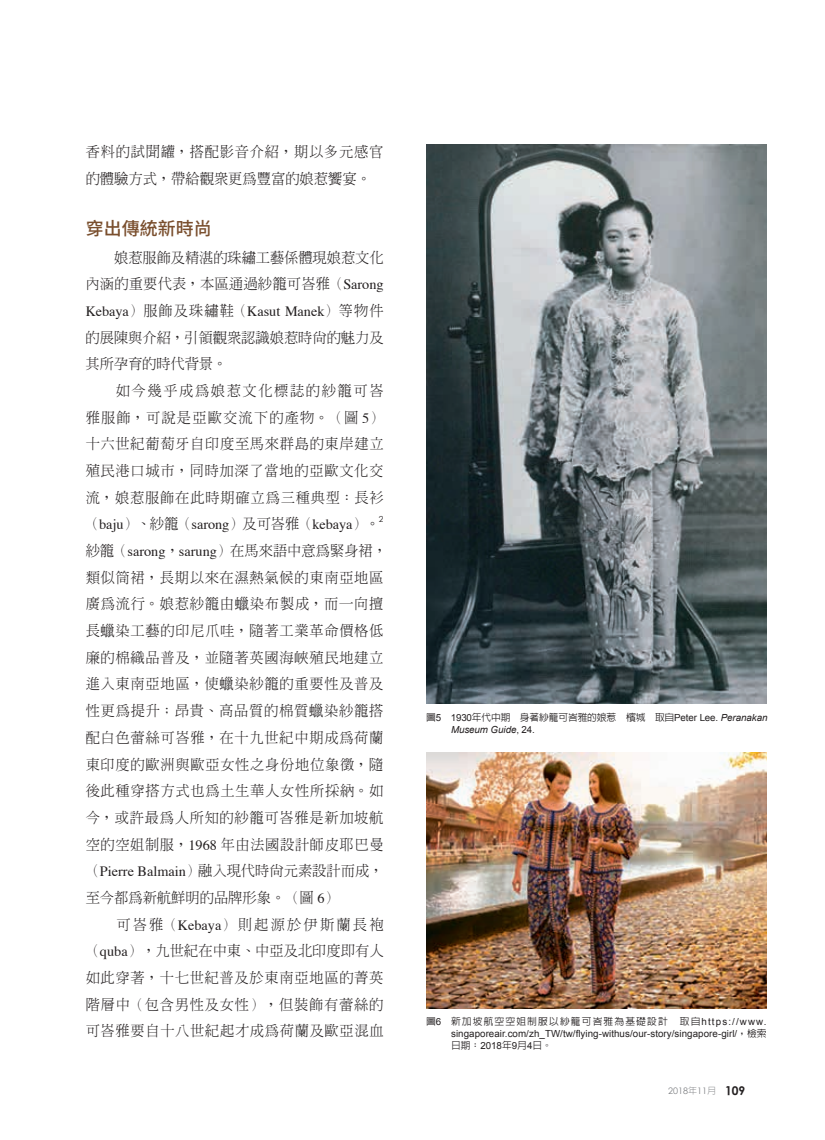
<style>
.page{position:relative;width:825px;height:1140px;background:#fff}
.page>*{position:absolute;margin:0;border:0;box-sizing:border-box;transform-origin:0 0}
.t1{font:500 18px "Noto Sans CJ Ktc";color:#7a4f2e}
.t2{font:300 14.25px/26.7px "AR Ming B5";letter-spacing:.05em;color:#231f20}
.t3{font:14.25px "Times";letter-spacing:-.005em;color:#231f20}
.t4{font:300 14.25px/26.7px "AR Ming B5";letter-spacing:-.005em;color:#231f20}
.t5{font:300 14.25px/26.7px "AR Ming B5";color:#231f20}
.t6{font:9.75px "Arial";letter-spacing:.005em;color:#231f20}
.t7{font:500 9.75px "AR Hei B5";letter-spacing:.115em;color:#231f20}
.t8{font:500 9.75px "AR Hei B5";letter-spacing:-.015em;color:#231f20}
.t9{font:italic 9.75px "Arial";letter-spacing:-.005em;color:#231f20}
.t10{font:9px "Century Gothic";color:#808285}
.t11{font:8.25px "Century Gothic";color:#231f20}
.s1{font-family:"Times";font-weight:400}
.s2{font-family:"AR Ming B5";font-weight:300}
.s3{font-family:"Arial";font-weight:400}
.s4{font-family:"Arial";font-weight:400;font-style:italic}
.s5{font-style:normal}
.s6{font-family:"AR Hei B5";font-weight:500}
.s7{font-family:"AR Hei B5";font-weight:300}
.s8{font-weight:700;font-size:12px;color:#231f20}
</style>
<div class="page">
<img style="left:426px;top:144px;width:340px;height:559px">
<img style="left:426px;top:752px;width:340px;height:256px">
<p class="t5" style="left:86px;top:138px;width:299px">香料的試聞罐，搭配影音介紹，期以多元感官的體驗方式，帶給觀眾更為豐富的娘惹饗宴。</p>
<p class="t1" style="left:86px;top:218px;width:127px">穿出傳統新時尚</p>
<p class="t4" style="left:85px;top:244px;width:299px">　　娘惹服飾及精湛的珠繡工藝係體現娘惹文化內涵的重要代表，本區通過紗籠可峇雅（<span class="s1">Sarong</span></p>
<p class="t3" style="left:86px;top:298px;width:299px">Kebaya<span class="s2">）服飾及珠繡鞋（</span>Kasut Manek<span class="s2">）等物件</span></p>
<p class="t2" style="left:86px;top:324px;width:299px">的展陳與介紹，引領觀眾認識娘惹時尚的魅力及其所孕育的時代背景。<br>　　如今幾乎成為娘惹文化標誌的紗籠可峇雅服飾，可說是亞歐交流下的產物。（圖 <span class="s1">5</span>）十六世紀葡萄牙自印度至馬來群島的東岸建立殖民港口城市，同時加深了當地的亞歐文化交流，娘惹服飾在此時期確立為三種典型：長衫</p>
<p class="t3" style="left:85px;top:511px;width:296px"><span class="s2">（</span>baju<span class="s2">）、紗籠（</span>sarong<span class="s2">）及可峇雅（</span>kebaya<span class="s2">）。</span></p>
<p class="t11" style="left:379px;top:514px;width:6px">2</p>
<p class="t2" style="left:86px;top:537px;width:303px">紗籠（<span class="s1">sarong</span>，<span class="s1">sarung</span>）在馬來語中意為緊身裙，類似筒裙，長期以來在濕熱氣候的東南亞地區廣為流行。娘惹紗籠由蠟染布製成，而一向擅長蠟染工藝的印尼爪哇，隨著工業革命價格低廉的棉織品普及，並隨著英國海峽殖民地建立進入東南亞地區，使蠟染紗籠的重要性及普及性更為提升；昂貴、高品質的棉質蠟染紗籠搭配白色蕾絲可峇雅，在十九世紀中期成為荷蘭東印度的歐洲與歐亞女性之身份地位象徵，隨後此種穿搭方式也為土生華人女性所採納。如今，或許最為人所知的紗籠可峇雅是新加坡航空的空姐制服，<span class="s1">1968</span> 年由法國設計師皮耶巴曼（<span class="s1">Pierre Balmain</span>）融入現代時尚元素設計而成，至今都為新航鮮明的品牌形象。（圖 <span class="s1">6</span>）<br>　　可峇雅（<span class="s1">Kebaya</span>）則起源於伊斯蘭長袍（<span class="s1">quba</span>），九世紀在中東、中亞及北印度即有人如此穿著，十七世紀普及於東南亞地區的菁英階層中（包含男性及女性），但裝飾有蕾絲的可峇雅要自十八世紀起才成為荷蘭及歐亞混血</p>
<p class="t8" style="left:426px;top:712px;width:343px">圖<span class="s3">5 1930</span>年代中期　身著紗籠可峇雅的娘惹　檳城　取自<span class="s3">Peter Lee.</span> <span class="s4">Peranakan</span></p>
<p class="t9" style="left:451px;top:723px;width:85px">Museum Guide<span class="s5">, 24.</span></p>
<p class="t7" style="left:426px;top:1016px;width:342px">圖<span class="s3">6</span> 新加坡航空空姐制服以紗籠可峇雅為基礎設計　取自<span class="s3">https://www.</span></p>
<p class="t6" style="left:451px;top:1027px;width:317px">singaporeair.com/zh_TW/tw/flying-withus/our-story/singapore-girl/<span class="s6">，檢索</span></p>
<p class="t7" style="left:451px;top:1040px;width:102px">日期：<span class="s3">2018</span>年<span class="s3">9</span>月<span class="s3">4</span>日。</p>
<p class="t10" style="left:668px;top:1085px;width:79px">2018<span class="s7">年</span>11<span class="s7">月</span> <span class="s8">109</span></p>
</div>
